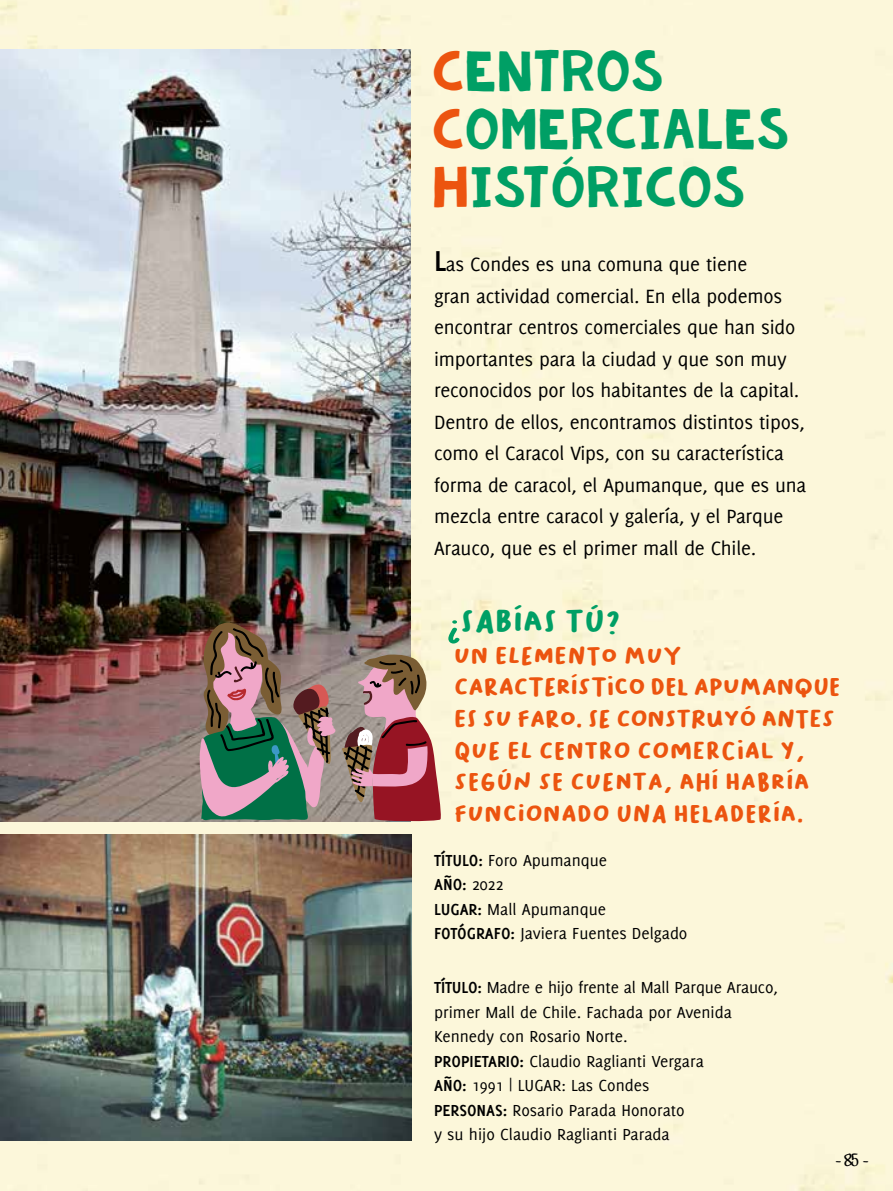
<style>
.page{position:relative;width:893px;height:1191px;background:#fcf7da}
.page>*{position:absolute;margin:0;border:0;box-sizing:border-box;transform-origin:0 0}
.t1{font:42px/57.8px "KG Summer Storm Rough";color:#009f65}
.t2{font:31.5px "Bakso Sapi";color:#009f65}
.t3{font:24.5px/31.5px "Bakso Sapi";color:#ec540f}
.t4{font:21px/31.5px "Delicious";letter-spacing:-.01em;color:#000}
.t5{font:17.5px/24.5px "Delicious";color:#000}
.t6{font:15.75px "CF Jack Story";color:#000}
.s1{color:#ec540f}
.s2{font-weight:700;font-size:31.5px}
.s3{font-weight:700}
</style>
<div class="page">
<img style="left:0;top:50px;width:411px;height:771px">
<img style="left:0;top:835px;width:412px;height:305px">
<svg style="left:448px;top:620px;width:11px;height:23px"></svg>
<svg style="left:342px;top:654px;width:100px;height:168px;background:#aa7171"></svg>
<svg style="left:200px;top:621px;width:136px;height:200px;background:#7a766e"></svg>
<h1 class="t1" style="left:432px;top:48px;width:359px"><span class="s1">C</span>ENTROS<br><span class="s1">C</span>OMERCIALES<br><span class="s1">H</span>ISTÓRICOS</h1>
<p class="t4" style="left:434px;top:248px;width:374px"><span class="s2">L</span>as Condes es una comuna que tiene<br>gran actividad comercial. En ella podemos encontrar centros comerciales que han sido importantes para la ciudad y que son muy reconocidos por los habitantes de la capital.<br>Dentro de ellos, encontramos distintos tipos, como el Caracol Vips, con su característica forma de caracol, el Apumanque, que es una mezcla entre caracol y galería, y el Parque Arauco, que es el primer mall de Chile.</p>
<h2 class="t2" style="left:460px;top:603px;width:162px">SABÍAS TÚ?</h2>
<p class="t3" style="left:454px;top:640px;width:388px">UN ELEMENTO MUY<br>CARACTERÍSTICO DEL APUMANQUE<br>ES SU FARO. SE CONSTRUYÓ ANTES<br>QUE EL CENTRO COMERCIAL Y,<br>SEGÚN SE CUENTA, AHÍ HABRÍA<br>FUNCIONADO UNA HELADERÍA.</p>
<p class="t5" style="left:434px;top:847px;width:255px"><span class="s3">TÍTULO:</span> Foro Apumanque<br><span class="s3">AÑO:</span> 2022<br><span class="s3">LUGAR:</span> Mall Apumanque<br><span class="s3">FOTÓGRAFO:</span> Javiera Fuentes Delgado</p>
<p class="t5" style="left:434px;top:975px;width:345px"><span class="s3">TÍTULO:</span> Madre e hijo frente al Mall Parque Arauco, primer Mall de Chile. Fachada por Avenida Kennedy con Rosario Norte.<br><span class="s3">PROPIETARIO:</span> Claudio Raglianti Vergara<br><span class="s3">AÑO:</span> 1991 | LUGAR: Las Condes<br><span class="s3">PERSONAS:</span> Rosario Parada Honorato<br>y su hijo Claudio Raglianti Parada</p>
<p class="t6" style="left:835px;top:1150px;width:35px">- 85 -</p>
</div>
